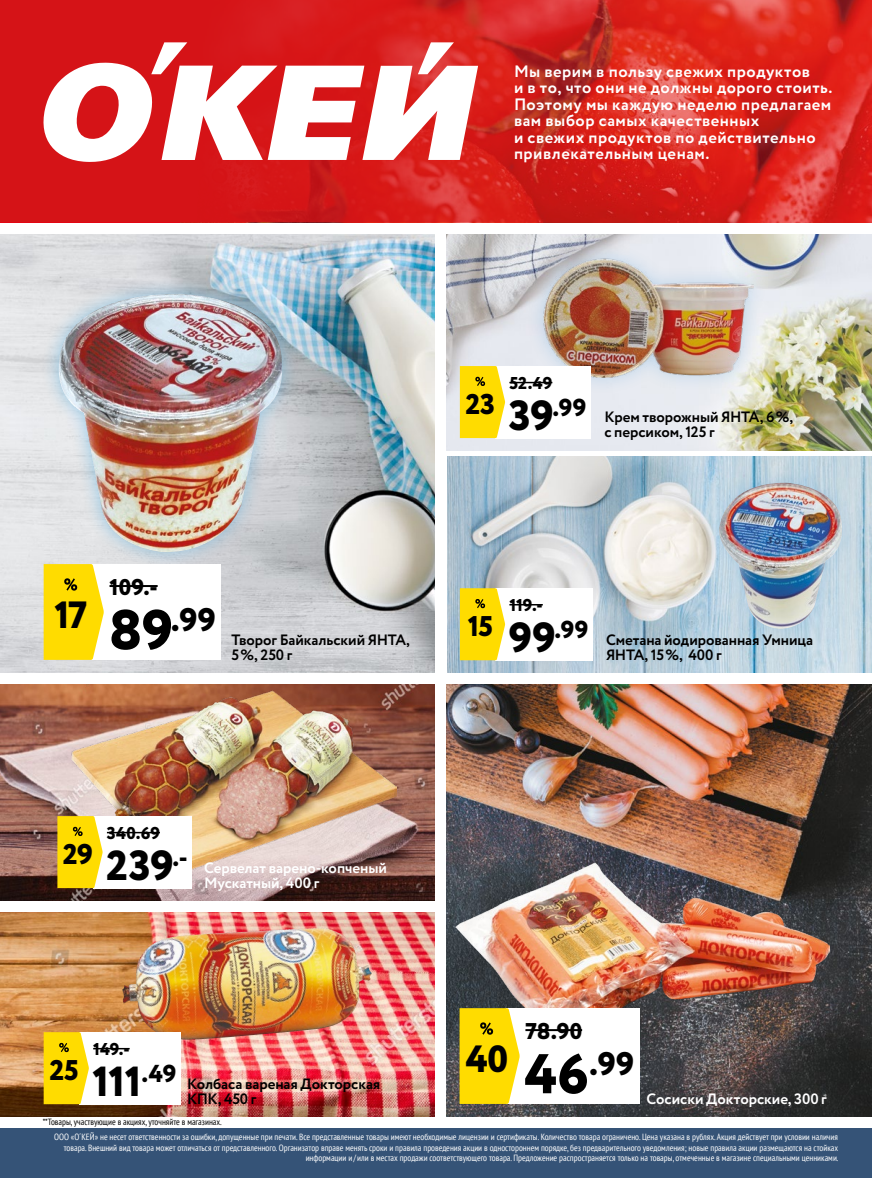
<style>
.page{position:relative;width:872px;height:1178px;background:#fff}
.page>*{position:absolute;margin:0;border:0;box-sizing:border-box;transform-origin:0 0}
.t1{font:800 42px "Circe";letter-spacing:-.01em;color:#000}
.t2{font:800 37.95px "Circe";color:#000}
.t3{font:800 32.55px "Circe";color:#000}
.t4{font:800 28.5px "Circe";letter-spacing:-.015em;color:#000}
.t5{font:800 24.45px "Circe";color:#000}
.t6{font:800 22.8px "Circe";letter-spacing:.01em;color:#000}
.t7{font:800 17.1px "Circe";color:#000}
.t8{font:700 16.5px/16.5px "Circe";letter-spacing:.03em;color:#fff}
.t9{font:700 15px/15px "Circe";letter-spacing:-.005em;color:#000}
.t10{font:700 15px/15px "Circe";letter-spacing:-.005em;color:#fff}
.t11{font:condensed 9px/10.5px "PT Sans";color:#fff;text-align:right}
.t12{font:condensed 9px "PT Sans";color:#000}
.s1{font-size:55.8px}
.s2{font-size:42px}
</style>
<div class="page">
<img style="left:0;top:234px;width:435px;height:438px">
<img style="left:447px;top:234px;width:425px;height:216px">
<img style="left:447px;top:684px;width:425px;height:432px">
<img style="left:0;top:912px;width:435px;height:204px">
<img style="left:447px;top:456px;width:425px;height:216px">
<img style="left:0;top:684px;width:435px;height:216px">
<div style="left:495px;top:588px;width:97px;height:72px;background:#fff"></div>
<hr style="left:509px;top:604px;width:34px;height:1px;background:#000">
<svg style="left:460px;top:588px;width:45px;height:72px;background:#fbdc17"></svg>
<div style="left:0;top:1128px;width:872px;height:50px;background:#355377"></div>
<div style="left:41px;top:277px;width:258px;height:292px;background:#45a9e0;opacity:.5"></div>
<img style="left:58px;top:294px;width:224px;height:260px">
<img style="left:72px;top:690px;width:324px;height:185px">
<div style="left:93px;top:816px;width:98px;height:72px;background:#fff"></div>
<hr style="left:107px;top:832px;width:53px;height:1px;background:#000">
<svg style="left:57px;top:816px;width:46px;height:72px;background:#fadb1a"></svg>
<div style="left:526px;top:241px;width:243px;height:154px;background:#4b9bd5;opacity:.3"></div>
<img style="left:543px;top:259px;width:210px;height:118px">
<div style="left:701px;top:464px;width:159px;height:183px;background:#5ea2d8;opacity:.3"></div>
<img style="left:719px;top:483px;width:123px;height:146px">
<img style="left:121px;top:928px;width:253px;height:112px">
<div style="left:79px;top:1032px;width:102px;height:72px;background:#fff"></div>
<hr style="left:93px;top:1048px;width:37px;height:1px;background:#000">
<svg style="left:44px;top:1032px;width:45px;height:72px;background:#fbdc18"></svg>
<div style="left:495px;top:366px;width:95px;height:72px;background:#fff"></div>
<hr style="left:509px;top:382px;width:43px;height:1px;background:#000">
<svg style="left:460px;top:366px;width:45px;height:72px;background:#fbdc17"></svg>
<img style="left:455px;top:862px;width:374px;height:172px">
<img style="left:703px;top:0;width:169px;height:222px">
<svg style="left:0;top:0;width:703px;height:222px;background:#d4201d"></svg>
<div style="left:91px;top:564px;width:130px;height:96px;background:#fff"></div>
<hr style="left:109px;top:585px;width:49px;height:2px;background:#000">
<svg style="left:44px;top:564px;width:60px;height:96px;background:#fbdc18"></svg>
<svg style="left:38px;top:42px;width:440px;height:121px"></svg>
<div style="left:506px;top:1008px;width:134px;height:96px;background:#fff"></div>
<hr style="left:525px;top:1029px;width:57px;height:2px;background:#000">
<svg style="left:459px;top:1008px;width:61px;height:96px;background:#f9da19"></svg>
<h3 class="t8" style="left:514px;top:64px;width:320px">Мы верим в пользу свежих продуктов<br>и в то, что они не должны дорого стоить.<br>Поэтому мы каждую неделю предлагаем вам выбор самых качественных<br>и свежих продуктов по действительно привлекательным ценам.</h3>
<h2 class="t2" style="left:54px;top:589px;width:35px">17</h2>
<h3 class="t6" style="left:109px;top:572px;width:50px">109.-</h3>
<h3 class="t3" style="left:109px;top:597px;width:109px"><span class="s1">89</span>.99</h3>
<h3 class="t9" style="left:231px;top:633px;width:180px">Творог Байкальский ЯНТА,<br>5%, 250 г</h3>
<h3 class="t4" style="left:465px;top:385px;width:31px">23</h3>
<h3 class="t7" style="left:509px;top:372px;width:44px">52.49</h3>
<h3 class="t5" style="left:509px;top:391px;width:79px"><span class="s2">39</span>.99</h3>
<h3 class="t9" style="left:604px;top:410px;width:190px">Крем творожный ЯНТА, 6%, с персиком, 125 г</h3>
<h3 class="t4" style="left:468px;top:607px;width:27px">15</h3>
<h3 class="t7" style="left:509px;top:594px;width:35px">119.-</h3>
<h3 class="t5" style="left:509px;top:613px;width:81px"><span class="s2">99</span>.99</h3>
<h3 class="t9" style="left:606px;top:633px;width:209px">Сметана йодированная Умница<br>ЯНТА, 15%, 400 г</h3>
<h3 class="t4" style="left:63px;top:835px;width:32px">29</h3>
<h3 class="t7" style="left:107px;top:822px;width:54px">340.69</h3>
<h1 class="t1" style="left:106px;top:837px;width:83px">239<sup>.-</sup></h1>
<h3 class="t10" style="left:204px;top:861px;width:184px">Сервелат варено-копченый<br>Мускатный, 400 г</h3>
<h3 class="t7" style="left:93px;top:1038px;width:38px">149.-</h3>
<h3 class="t4" style="left:50px;top:1051px;width:31px">25</h3>
<h1 class="t1" style="left:93px;top:1053px;width:86px">111<sup>.49</sup></h1>
<h3 class="t9" style="left:187px;top:1077px;width:195px">Колбаса вареная Докторская<br>КПК, 450 г</h3>
<p class="t12" style="left:43px;top:1116px;width:181px">**Товары, участвующие в акциях, уточняйте в магазинах.</p>
<h2 class="t2" style="left:466px;top:1033px;width:44px">40</h2>
<h3 class="t6" style="left:525px;top:1016px;width:58px">78.90</h3>
<h3 class="t3" style="left:524px;top:1041px;width:111px"><span class="s1">46</span>.99</h3>
<h3 class="t10" style="left:646px;top:1092px;width:182px">Сосиски Докторские, 300 г</h3>
<p class="t11" style="left:54px;top:1131px;width:786px">ООО «О´КЕЙ» не несет ответственности за ошибки, допущенные при печати. Все представленные товары имеют необходимые лицензии и сертификаты. Количество товара ограничено. Цена указана в рублях. Акция действует при условии наличия товара. Внешний вид товара может отличаться от представленного. Организатор вправе менять сроки и правила проведения акции в одностороннем порядке, без предварительного уведомления; новые правила акции размещаются на стойках информации и / или в местах продажи соответствующего товара. Предложение распространяется только на товары, отмеченные в магазине специальными ценниками.</p>
</div>
